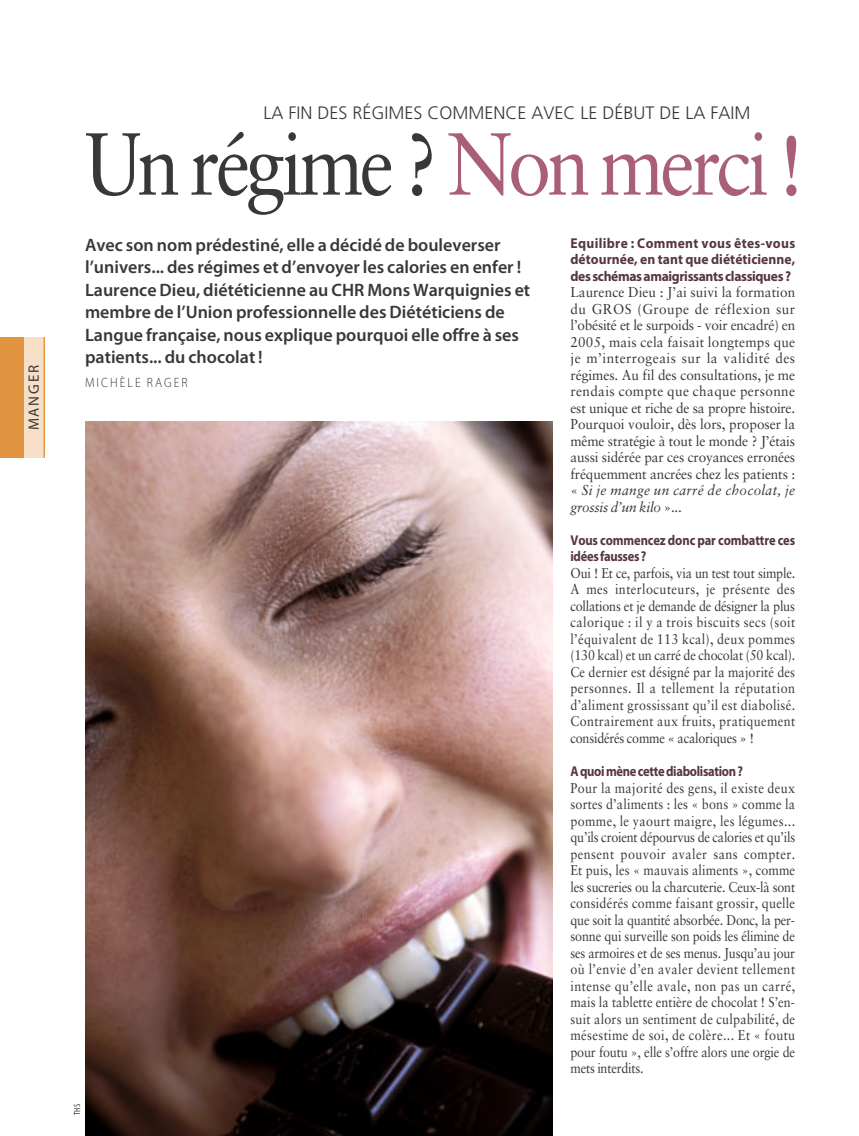
<style>
.page{position:relative;width:859px;height:1136px;background:#fff}
.page>*{position:absolute;margin:0;border:0;box-sizing:border-box;transform-origin:0 0}
.t1{font:88.05px "Sabon";letter-spacing:-.05em;color:#393839;scale:.88 1}
.t2{font:600 18px/22.5px "Myriad Pro";color:#393839}
.t3{font:300 18px "Frutiger";color:#393839}
.t4{font:15px "Myriad Pro";letter-spacing:.12em;color:#38383a}
.t5{font:14.25px/16.5px "Sabon";letter-spacing:-.01em;color:#393839;text-align:justify;scale:.88 1}
.t6{font:14.25px/16.5px "Sabon";letter-spacing:-.01em;color:#393839;text-align:justify;scale:.95 1}
.t7{font:700 14.25px/16.5px "Myriad Pro";letter-spacing:-.025em;color:#553641;text-align:justify;scale:.95 1}
.t8{font:700 14.25px/16.5px "Myriad Pro";letter-spacing:-.025em;color:#553641;scale:.88 1}
.t9{font:300 13.5px "Myriad Pro";letter-spacing:.17em;color:#393839;scale:.9 1}
.t10{font:condensed 9px "Myriad Pro";color:#393839}
.s1{color:#aa5f78}
.s2{font-style:italic}
</style>
<div class="page">
<img style="left:85px;top:421px;width:467px;height:714px">
<div style="left:0;top:337px;width:44px;height:120px;background:#e1943f"></div>
<div style="left:25px;top:337px;width:19px;height:120px;background:#f6dfc6"></div>
<hr style="left:44px;top:337px;width:1px;height:120px;background:#e1943f">
<p class="t4" style="left:28px;top:430px;width:67px;rotate:-90deg">MANGER</p>
<p class="t3" style="left:264px;top:105px;width:488px">LA FIN DES RÉGIMES COMMENCE AVEC LE DÉBUT DE LA FAIM</p>
<h1 class="t1" style="left:85px;top:127px;width:819px">Un régime ? <span class="s1">Non merci !</span></h1>
<p class="t2" style="left:85px;top:235px;width:447px">Avec son nom prédestiné, elle a décidé de bouleverser l’univers... des régimes et d’envoyer les calories en enfer !<br>Laurence Dieu, diététicienne au CHR Mons Warquignies et membre de l’Union professionnelle des Diététiciens de Langue française, nous explique pourquoi elle offre à ses patients... du chocolat !</p>
<p class="t9" style="left:85px;top:374px;width:116px">MICHÈLE RAGER</p>
<p class="t10" style="left:72px;top:1114px;width:12px;rotate:-90deg">THS</p>
<p class="t7" style="left:570px;top:236px;width:238px">Equilibre : Comment vous êtes-vous détournée, en tant que diététicienne, des schémas amaigrissants classiques ?</p>
<p class="t6" style="left:570px;top:285px;width:238px">Laurence Dieu : J’ai suivi la formation du GROS (Groupe de réflexion sur l’obésité et le surpoids - voir encadré) en 2005, mais cela faisait longtemps que je m’interrogeais sur la validité des régimes. Au fil des consultations, je me rendais compte que chaque personne est unique et riche de sa propre histoire.<br>Pourquoi vouloir, dès lors, proposer la même stratégie à tout le monde ? J’étais aussi sidérée par ces croyances erronées fréquemment ancrées chez les patients : « <span class="s2">Si je mange un carré de chocolat, je grossis d’un kilo</span> »...</p>
<p class="t8" style="left:570px;top:533px;width:257px">Vous commencez donc par combattre ces idées fausses ?</p>
<p class="t5" style="left:570px;top:566px;width:257px">Oui ! Et ce, parfois, via un test tout simple.<br>A mes interlocuteurs, je présente des collations et je demande de désigner la plus calorique : il y a trois biscuits secs (soit l’équivalent de 113 kcal), deux pommes (130 kcal) et un carré de chocolat (50 kcal).<br>Ce dernier est désigné par la majorité des personnes. Il a tellement la réputation d’aliment grossissant qu’il est diabolisé.<br>Contrairement aux fruits, pratiquement considérés comme « acaloriques » !</p>
<p class="t8" style="left:570px;top:764px;width:198px">A quoi mène cette diabolisation ?</p>
<p class="t5" style="left:570px;top:780px;width:257px">Pour la majorité des gens, il existe deux sortes d’aliments : les « bons » comme la pomme, le yaourt maigre, les légumes... qu’ils croient dépourvus de calories et qu’ils pensent pouvoir avaler sans compter.<br>Et puis, les « mauvais aliments », comme les sucreries ou la charcuterie. Ceux-là sont considérés comme faisant grossir, quelle que soit la quantité absorbée. Donc, la per&shy;sonne qui surveille son poids les élimine de ses armoires et de ses menus. Jusqu’au jour où l’envie d’en avaler devient tellement intense qu’elle avale, non pas un carré, mais la tablette entière de chocolat ! S’en&shy;suit alors un sentiment de culpabilité, de mésestime de soi, de colère... Et « foutu pour foutu », elle s’offre alors une orgie de mets interdits.</p>
</div>
